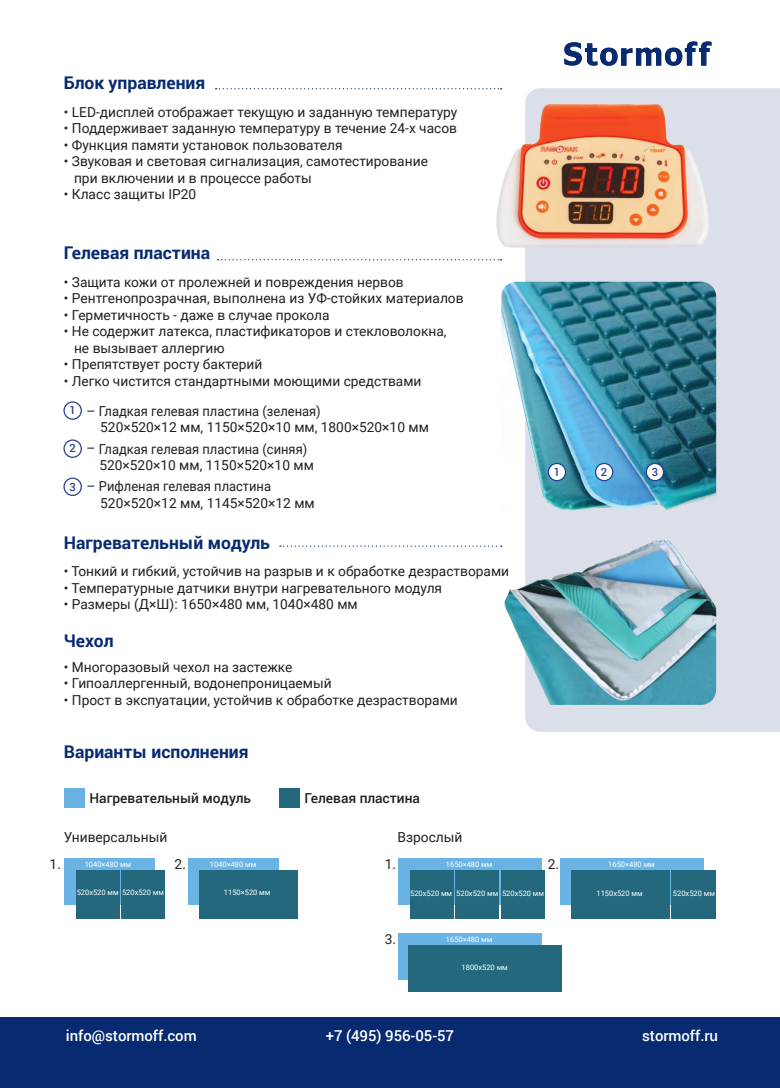
<style>
.page{position:relative;width:780px;height:1088px;background:#fff}
.page>*{position:absolute;margin:0;border:0;box-sizing:border-box;transform-origin:0 0}
.t1{font:700 17.5px "Roboto";color:#072a70}
.t2{font:500 15px "Roboto";letter-spacing:-.005em;color:#fff}
.t3{font:13.75px/16.5px "Roboto";color:#241f1f}
.t4{font:500 13.75px "Roboto";color:#241f1f}
.t5{font:500 11.25px "Roboto";color:#2a3f91}
.t6{font:7.5px "Roboto";color:#fff}
</style>
<div class="page">
<div style="left:525px;top:88px;width:255px;height:644px;background:#dadfe9"></div>
<svg style="left:564px;top:42px;width:147px;height:24px"></svg>
<img style="left:475px;top:89px;width:250px;height:162px">
<img style="left:501px;top:531px;width:215px;height:174px">
<img style="left:501px;top:282px;width:215px;height:242px">
<div style="left:0;top:1017px;width:780px;height:71px;background:#072a70"></div>
<svg style="left:216px;top:88px;width:285px;height:1px"></svg>
<svg style="left:217px;top:259px;width:284px;height:1px"></svg>
<svg style="left:280px;top:545px;width:221px;height:2px"></svg>
<div style="left:548px;top:463px;width:17px;height:18px;background:#fff;border-radius:50%"></div>
<div style="left:547px;top:463px;width:19px;height:18px;border:1px solid #2a3f91;border-radius:50%"></div>
<div style="left:595px;top:463px;width:17px;height:18px;background:#fff;border-radius:50%"></div>
<div style="left:595px;top:463px;width:18px;height:18px;border:1px solid #2a3f91;border-radius:50%"></div>
<div style="left:646px;top:463px;width:17px;height:18px;background:#fff;border-radius:50%"></div>
<div style="left:645px;top:463px;width:19px;height:18px;border:1px solid #2a3f91;border-radius:50%"></div>
<div style="left:63px;top:401px;width:19px;height:19px;border:1px solid #2a3f91;border-radius:50%"></div>
<div style="left:63px;top:439px;width:19px;height:19px;border:1px solid #2a3f91;border-radius:50%"></div>
<div style="left:63px;top:477px;width:19px;height:19px;border:1px solid #2a3f91;border-radius:50%"></div>
<div style="left:64px;top:788px;width:20px;height:19px;background:#69b2e3"></div>
<div style="left:279px;top:788px;width:20px;height:19px;background:#22697e"></div>
<div style="left:64px;top:859px;width:90px;height:46px;background:#69b4e4"></div>
<div style="left:122px;top:870px;width:43px;height:48px;background:#23687d"></div>
<div style="left:188px;top:859px;width:91px;height:46px;background:#69b4e4"></div>
<div style="left:199px;top:870px;width:98px;height:48px;background:#23687d"></div>
<div style="left:560px;top:859px;width:144px;height:46px;background:#69b4e4"></div>
<div style="left:571px;top:870px;width:98px;height:48px;background:#23687d"></div>
<div style="left:397px;top:859px;width:144px;height:46px;background:#69b4e4"></div>
<div style="left:397px;top:933px;width:144px;height:46px;background:#69b4e4"></div>
<div style="left:408px;top:945px;width:154px;height:46px;background:#23687d"></div>
<div style="left:671px;top:870px;width:45px;height:48px;background:#23687d"></div>
<div style="left:76px;top:870px;width:43px;height:48px;background:#23687d"></div>
<div style="left:455px;top:870px;width:44px;height:48px;background:#23687d"></div>
<div style="left:501px;top:870px;width:44px;height:48px;background:#23687d"></div>
<div style="left:409px;top:870px;width:44px;height:48px;background:#23687d"></div>
<p class="t1" style="left:64px;top:70px;width:143px">Блок управления</p>
<p class="t3" style="left:64px;top:103px;width:395px">• LED-дисплей отображает текущую и заданную температуру</p>
<p class="t3" style="left:64px;top:119px;width:395px">• Поддерживает заданную температуру в течение 24-х часов</p>
<p class="t3" style="left:64px;top:136px;width:280px">• Функция памяти установок пользователя</p>
<p class="t3" style="left:74px;top:152px;width:355px;text-indent:-10px">• Звуковая и световая сигнализация, самотестирование при включении и в процессе работы</p>
<p class="t3" style="left:64px;top:185px;width:134px">• Класс защиты IP20</p>
<p class="t1" style="left:64px;top:240px;width:148px">Гелевая пластина</p>
<p class="t3" style="left:64px;top:273px;width:341px">• Защита кожи от пролежней и повреждения нервов</p>
<p class="t3" style="left:64px;top:289px;width:401px">• Рентгенопрозрачная, выполнена из УФ-стойких материалов</p>
<p class="t3" style="left:64px;top:306px;width:267px">• Герметичность - даже в случае прокола</p>
<p class="t3" style="left:74px;top:322px;width:374px;text-indent:-10px">• Не содержит латекса, пластификаторов и стекловолокна, не вызывает аллергию</p>
<p class="t3" style="left:64px;top:355px;width:200px">• Препятствует росту бактерий</p>
<p class="t3" style="left:64px;top:372px;width:359px">• Легко чистится стандартными моющими средствами</p>
<p class="t5" style="left:69px;top:402px;width:8px">1</p>
<p class="t5" style="left:69px;top:440px;width:8px">2</p>
<p class="t5" style="left:69px;top:479px;width:8px">3</p>
<p class="t3" style="left:100px;top:402px;width:330px;text-indent:-14px">– Гладкая гелевая пластина (зеленая)<br>520×520×12 мм, 1150×520×10 мм, 1800×520×10 мм</p>
<p class="t3" style="left:99px;top:440px;width:216px;text-indent:-13px">– Гладкая гелевая пластина (синяя)<br>520×520×10 мм, 1150×520×10 мм</p>
<p class="t3" style="left:100px;top:478px;width:216px;text-indent:-14px">– Рифленая гелевая пластина<br>520×520×12 мм, 1145×520×12 мм</p>
<p class="t1" style="left:64px;top:530px;width:208px">Нагревательный модуль</p>
<p class="t3" style="left:64px;top:562px;width:447px">• Тонкий и гибкий, устойчив на разрыв и к обработке дезрастворами</p>
<p class="t3" style="left:64px;top:579px;width:380px">• Температурные датчики внутри нагревательного модуля</p>
<p class="t3" style="left:64px;top:595px;width:295px">• Размеры (Д×Ш): 1650×480 мм, 1040×480 мм</p>
<p class="t1" style="left:64px;top:628px;width:51px">Чехол</p>
<p class="t3" style="left:64px;top:658px;width:230px">• Многоразовый чехол на застежке</p>
<p class="t3" style="left:64px;top:675px;width:269px">• Гипоаллергенный, водонепроницаемый</p>
<p class="t3" style="left:64px;top:691px;width:395px">• Прост в экспуатации, устойчив к обработке дезрастворами</p>
<p class="t1" style="left:64px;top:740px;width:186px">Варианты исполнения</p>
<p class="t4" style="left:89px;top:789px;width:163px">Нагревательный модуль</p>
<p class="t4" style="left:304px;top:789px;width:117px">Гелевая пластина</p>
<p class="t3" style="left:397px;top:828px;width:66px">Взрослый</p>
<p class="t3" style="left:64px;top:828px;width:105px">Универсальный</p>
<p class="t5" style="left:553px;top:464px;width:8px">1</p>
<p class="t5" style="left:601px;top:464px;width:8px">2</p>
<p class="t5" style="left:651px;top:464px;width:8px">3</p>
<p class="t3" style="left:175px;top:855px;width:13px">2.</p>
<p class="t3" style="left:547px;top:855px;width:13px">2.</p>
<p class="t3" style="left:50px;top:855px;width:13px">1.</p>
<p class="t3" style="left:384px;top:855px;width:13px">1.</p>
<p class="t6" style="left:85px;top:859px;width:48px">1040×480 мм</p>
<p class="t6" style="left:77px;top:887px;width:89px">520х520 мм 520х520 мм</p>
<p class="t6" style="left:410px;top:888px;width:135px">520х520 мм 520х520 мм 520х520 мм</p>
<p class="t6" style="left:596px;top:888px;width:48px">1150х520 мм</p>
<p class="t6" style="left:673px;top:888px;width:44px">520х520 мм</p>
<p class="t6" style="left:210px;top:859px;width:48px">1040×480 мм</p>
<p class="t6" style="left:446px;top:859px;width:48px">1650×480 мм</p>
<p class="t6" style="left:608px;top:859px;width:48px">1650×480 мм</p>
<p class="t6" style="left:224px;top:887px;width:48px">1150×520 мм</p>
<p class="t3" style="left:384px;top:931px;width:13px">3.</p>
<p class="t6" style="left:446px;top:934px;width:48px">1650×480 мм</p>
<p class="t6" style="left:461px;top:961px;width:48px">1800х520 мм</p>
<p class="t2" style="left:66px;top:1025px;width:132px">info@stormoff.com</p>
<p class="t2" style="left:326px;top:1025px;width:130px">+7 (495) 956-05-57</p>
<p class="t2" style="left:642px;top:1025px;width:77px">stormoff.ru</p>
</div>
